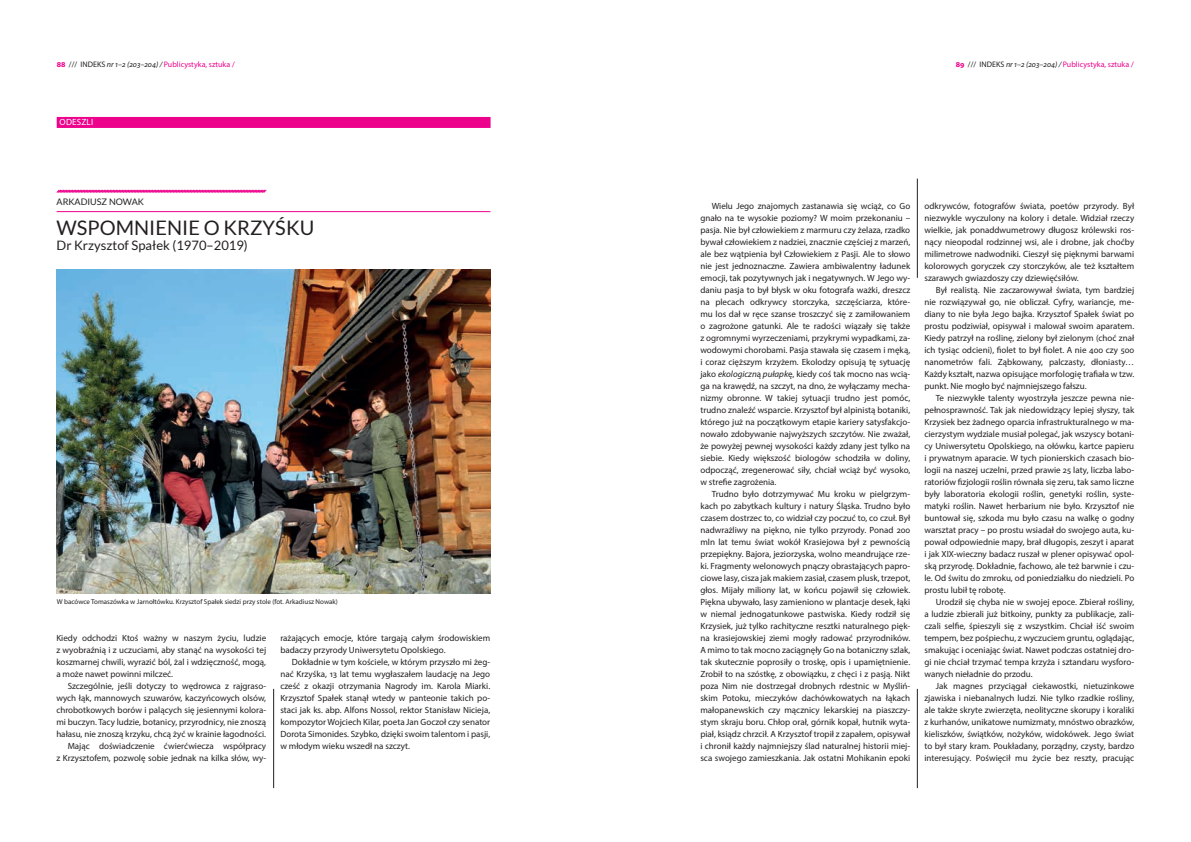
<style>
.page{position:relative;width:1191px;height:842px;background:#fff}
.page>*{position:absolute;margin:0;border:0;box-sizing:border-box;transform-origin:0 0}
.t1{font:20px "Lato";color:#231f20}
.t2{font:13px "Lato";color:#231f20}
.t3{font:9px/12px "Myriad Pro";color:#231f20;text-align:justify}
.t4{font:9px "Lato";color:#231f20}
.t5{font:9px "Myriad Pro";letter-spacing:.02em;color:#fff}
.t6{font:8px "Myriad Pro";color:#ed028c}
.t7{font:7px "Myriad Pro";color:#231f20}
.s1{font-weight:700}
.s2{color:#231f20}
.s3{font-style:italic;color:#231f20}
.s4{font-style:italic}
</style>
<div class="page">
<hr style="left:917px;top:689px;width:1px;height:99px;background:#231f20">
<hr style="left:273px;top:689px;width:1px;height:99px;background:#231f20">
<hr style="left:917px;top:179px;width:1px;height:99px;background:#231f20">
<div style="left:57px;top:117px;width:433px;height:11px;background:#ed028c"></div>
<svg style="left:56px;top:189px;width:211px;height:4px"></svg>
<hr style="left:57px;top:211px;width:433px;height:1px;background:#ed028c">
<img style="left:57px;top:270px;width:433px;height:323px">
<p class="t6" style="left:57px;top:59px;width:179px"><span class="s1">88</span> <span class="s2">/// INDEKS</span> <span class="s3">nr 1–2 (203–204) /</span> Publicystyka, sztuka /</p>
<p class="t6" style="left:955px;top:59px;width:179px"><span class="s1">89</span> <span class="s2">/// INDEKS</span> <span class="s3">nr 1–2 (203–204) /</span> Publicystyka, sztuka /</p>
<p class="t5" style="left:60px;top:117px;width:35px">ODESZLI</p>
<p class="t4" style="left:57px;top:196px;width:89px">ARKADIUSZ NOWAK</p>
<h1 class="t1" style="left:57px;top:216px;width:259px">WSPOMNIENIE O KRZYŚKU</h1>
<h2 class="t2" style="left:57px;top:238px;width:193px">Dr Krzysztof Spałek (1970–2019)</h2>
<p class="t7" style="left:57px;top:598px;width:282px">W bacówce Tomaszówka w Jarnołtówku. Krzysztof Spałek siedzi przy stole (fot. Arkadiusz Nowak)</p>
<p class="t3" style="left:56px;top:632px;width:211px">Kiedy odchodzi Ktoś ważny w naszym życiu, ludzie z wyobraźnią i z uczuciami, aby stanąć na wysokości tej koszmarnej chwili, wyrazić ból, żal i wdzięczność, mogą, a może nawet powinni milczeć.</p>
<p class="t3" style="left:56px;top:680px;width:211px;text-align:right">Szczególnie, jeśli dotyczy to wędrowca z rajgraso&shy;wych łąk, mannowych szuwarów, kaczyńcowych olsów, chrobotkowych borów i palących się jesiennymi kolora&shy;mi buczyn. Tacy ludzie, botanicy, przyrodnicy, nie znoszą hałasu, nie znoszą krzyku, chcą żyć w krainie łagodności.<br>Mając doświadczenie ćwierćwiecza współpracy<br>z Krzysztofem, pozwolę sobie jednak na kilka słów, wy-</p>
<p class="t3" style="left:280px;top:632px;width:211px">rażających emocje, które targają całym środowiskiem badaczy przyrody Uniwersytetu Opolskiego.</p>
<p class="t3" style="left:280px;top:656px;width:211px;text-indent:11px">Dokładnie w tym kościele, w którym przyszło mi żeg&shy;nać Krzyśka, 13 lat temu wygłaszałem laudację na Jego cześć z okazji otrzymania Nagrody im. Karola Miarki.<br>Krzysztof Spałek stanął wtedy w panteonie takich po&shy;staci jak ks. abp. Alfons Nossol, rektor Stanisław Nicieja, kompozytor Wojciech Kilar, poeta Jan Goczoł czy senator Dorota Simonides. Szybko, dzięki swoim talentom i pasji, w młodym wieku wszedł na szczyt.</p>
<p class="t3" style="left:700px;top:200px;width:211px;text-indent:11px">Wielu Jego znajomych zastanawia się wciąż, co Go gnało na te wysokie poziomy? W moim przekonaniu – pasja. Nie był człowiekiem z marmuru czy żelaza, rzadko bywał człowiekiem z nadziei, znacznie częściej z marzeń, ale bez wątpienia był Człowiekiem z Pasji. Ale to słowo nie jest jednoznaczne. Zawiera ambiwalentny ładunek emocji, tak pozytywnych jak i negatywnych. W Jego wy&shy;daniu pasja to był błysk w oku fotografa ważki, dreszcz na plecach odkrywcy storczyka, szczęściarza, które&shy;mu los dał w ręce szanse troszczyć się z zamiłowaniem o zagrożone gatunki. Ale te radości wiązały się także z ogromnymi wyrzeczeniami, przykrymi wypadkami, za&shy;wodowymi chorobami. Pasja stawała się czasem i męką, i coraz cięższym krzyżem. Ekolodzy opisują tę sytuację jako <span class="s4">ekologiczn</span>ą <span class="s4">pułapk</span>ę, kiedy coś tak mocno nas wcią&shy;ga na krawędź, na szczyt, na dno, że wyłączamy mecha&shy;nizmy obronne. W takiej sytuacji trudno jest pomóc, trudno znaleźć wsparcie. Krzysztof był alpinistą botaniki, którego już na początkowym etapie kariery satysfakcjo&shy;nowało zdobywanie najwyższych szczytów. Nie zważał, że powyżej pewnej wysokości każdy zdany jest tylko na siebie. Kiedy większość biologów schodziła w doliny, odpocząć, zregenerować siły, chciał wciąż być wysoko, w strefie zagrożenia.</p>
<p class="t3" style="left:700px;top:488px;width:211px;text-indent:11px">Trudno było dotrzymywać Mu kroku w pielgrzym&shy;kach po zabytkach kultury i natury Śląska. Trudno było czasem dostrzec to, co widział czy poczuć to, co czuł. Był nadwrażliwy na piękno, nie tylko przyrody. Ponad 200 mln lat temu świat wokół Krasiejowa był z pewnością przepiękny. Bajora, jeziorzyska, wolno meandrujące rze&shy;ki. Fragmenty welonowych pnączy obrastających papro&shy;ciowe lasy, cisza jak makiem zasiał, czasem plusk, trzepot, głos. Mijały miliony lat, w końcu pojawił się człowiek.<br>Piękna ubywało, lasy zamieniono w plantacje desek, łąki w niemal jednogatunkowe pastwiska. Kiedy rodził się Krzysiek, już tylko rachityczne resztki naturalnego pięk&shy;na krasiejowskiej ziemi mogły radować przyrodników.<br>A mimo to tak mocno zaciągnęły Go na botaniczny szlak, tak skutecznie poprosiły o troskę, opis i upamiętnienie.<br>Zrobił to na szóstkę, z obowiązku, z chęci i z pasją. Nikt poza Nim nie dostrzegał drobnych rdestnic w Myśliń&shy;skim Potoku, mieczyków dachówkowatych na łąkach małopanewskich czy mącznicy lekarskiej na piaszczy&shy;stym skraju boru. Chłop orał, górnik kopał, hutnik wyta&shy;piał, ksiądz chrzcił. A Krzysztof tropił z zapałem, opisywał i chronił każdy najmniejszy ślad naturalnej historii miej&shy;sca swojego zamieszkania. Jak ostatni Mohikanin epoki</p>
<p class="t3" style="left:924px;top:200px;width:211px">odkrywców, fotografów świata, poetów przyrody. Był niezwykle wyczulony na kolory i detale. Widział rzeczy wielkie, jak ponaddwumetrowy długosz królewski ros&shy;nący nieopodal rodzinnej wsi, ale i drobne, jak choćby milimetrowe nadwodniki. Cieszył się pięknymi barwami kolorowych goryczek czy storczyków, ale też kształtem szarawych gwiazdoszy czy dziewięćsiłów.</p>
<p class="t3" style="left:924px;top:284px;width:211px;text-indent:11px">Był realistą. Nie zaczarowywał świata, tym bardziej nie rozwiązywał go, nie obliczał. Cyfry, wariancje, me&shy;diany to nie była Jego bajka. Krzysztof Spałek świat po prostu podziwiał, opisywał i malował swoim aparatem.<br>Kiedy patrzył na roślinę, zielony był zielonym (choć znał ich tysiąc odcieni), fiolet to był fiolet. A nie 400 czy 500 nanometrów fali. Ząbkowany, palczasty, dłoniasty… Każdy kształt, nazwa opisujące morfologię trafiała w tzw. punkt. Nie mogło być najmniejszego fałszu.</p>
<p class="t3" style="left:924px;top:392px;width:211px;text-indent:11px">Te niezwykłe talenty wyostrzyła jeszcze pewna nie&shy;pełnosprawność. Tak jak niedowidzący lepiej słyszy, tak Krzysiek bez żadnego oparcia infrastrukturalnego w ma&shy;cierzystym wydziale musiał polegać, jak wszyscy botani&shy;cy Uniwersytetu Opolskiego, na ołówku, kartce papieru i prywatnym aparacie. W tych pionierskich czasach bio&shy;logii na naszej uczelni, przed prawie 25 laty, liczba labo&shy;ratoriów fizjologii roślin równała się zeru, tak samo liczne były laboratoria ekologii roślin, genetyki roślin, syste&shy;matyki roślin. Nawet herbarium nie było. Krzysztof nie buntował się, szkoda mu było czasu na walkę o godny warsztat pracy – po prostu wsiadał do swojego auta, ku&shy;pował odpowiednie mapy, brał długopis, zeszyt i aparat i jak XIX-wieczny badacz ruszał w plener opisywać opol&shy;ską przyrodę. Dokładnie, fachowo, ale też barwnie i czu&shy;le. Od świtu do zmroku, od poniedziałku do niedzieli. Po prostu lubił tę robotę.</p>
<p class="t3" style="left:924px;top:596px;width:211px;text-indent:11px">Urodził się chyba nie w swojej epoce. Zbierał rośliny, a ludzie zbierali już bitkoiny, punkty za publikacje, zali&shy;czali selfie, śpieszyli się z wszystkim. Chciał iść swoim tempem, bez pośpiechu, z wyczuciem gruntu, oglądając, smakując i oceniając świat. Nawet podczas ostatniej dro&shy;gi nie chciał trzymać tempa krzyża i sztandaru wysforo&shy;wanych nieładnie do przodu.</p>
<p class="t3" style="left:924px;top:680px;width:211px;text-indent:11px">Jak magnes przyciągał ciekawostki, nietuzinkowe zjawiska i niebanalnych ludzi. Nie tylko rzadkie rośliny, ale także skryte zwierzęta, neolityczne skorupy i koraliki z kurhanów, unikatowe numizmaty, mnóstwo obrazków, kieliszków, świątków, nożyków, widokówek. Jego świat to był stary kram. Poukładany, porządny, czysty, bardzo interesujący. Poświęcił mu życie bez reszty, pracując</p>
</div>
